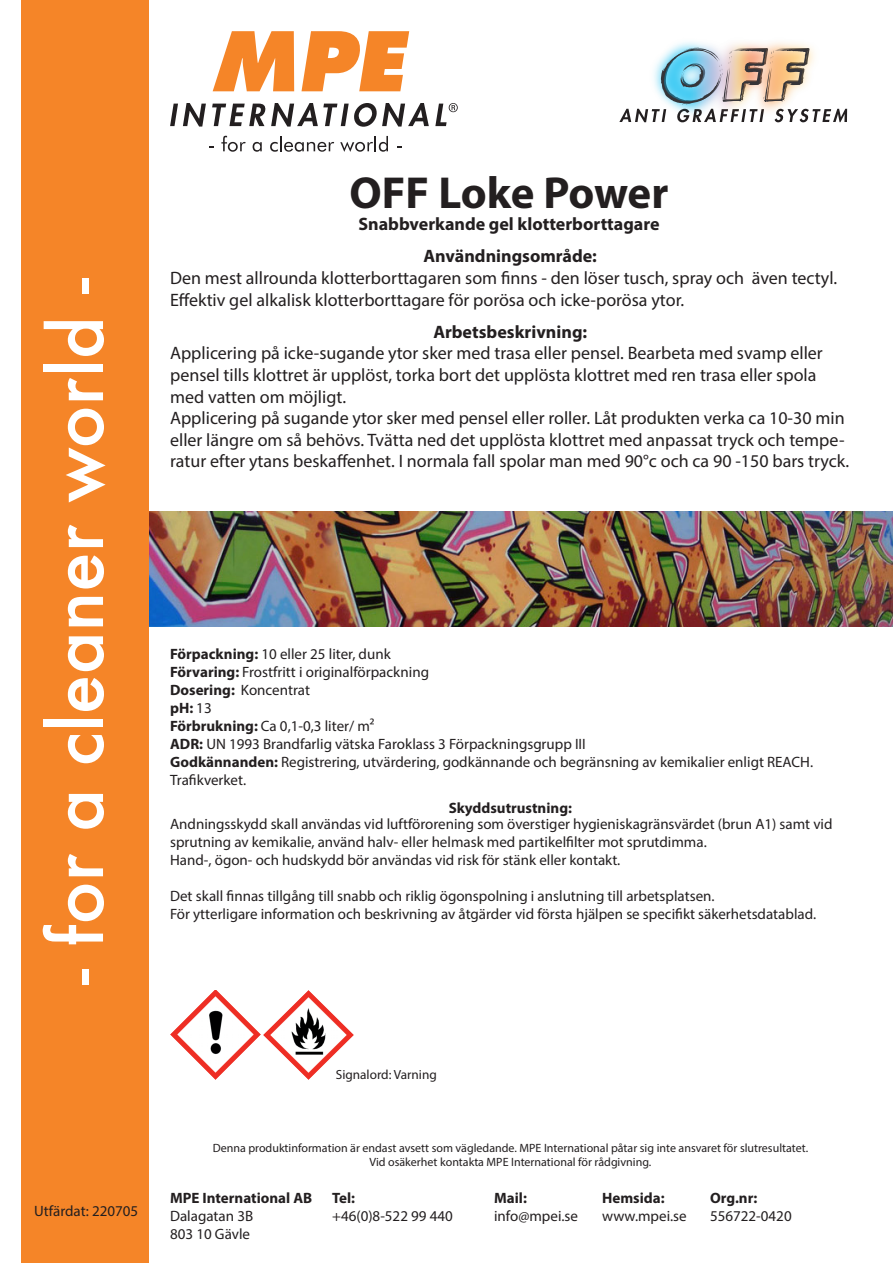
<style>
.page{position:relative;width:893px;height:1263px;background:#fff}
.page>*{position:absolute;margin:0;border:0;box-sizing:border-box;transform-origin:0 0}
.t1{font:500 72px "Futura";color:#fff}
.t2{font:700 45px "Myriad Pro";letter-spacing:-.01em;color:#231f20}
.t3{font:18px/21.6px "Myriad Pro";color:#231f20}
.t4{font:700 18px "Myriad Pro";color:#231f20}
.t5{font:15px/18px "Myriad Pro";color:#231f20}
.t6{font:700 15px "Myriad Pro";color:#231f20}
.t7{font:13.2px "Myriad Pro";color:#231f20}
.t8{font:12px "Myriad Pro";color:#231f20}
.s1{font-weight:700}
.s2{font-weight:400}
</style>
<div class="page">
<img style="left:149px;top:512px;width:744px;height:114px">
<div style="left:21px;top:0;width:128px;height:1262px;background:#f58528"></div>
<img style="left:644px;top:42px;width:166px;height:81px">
<img style="left:619px;top:47px;width:228px;height:75px">
<img style="left:263px;top:990px;width:90px;height:89px">
<img style="left:170px;top:990px;width:90px;height:89px">
<svg style="left:213px;top:31px;width:81px;height:60px"></svg>
<svg style="left:301px;top:31px;width:108px;height:60px"></svg>
<svg style="left:170px;top:103px;width:36px;height:24px"></svg>
<svg style="left:212px;top:103px;width:217px;height:24px"></svg>
<svg style="left:221px;top:136px;width:25px;height:16px"></svg>
<svg style="left:253px;top:142px;width:9px;height:10px"></svg>
<svg style="left:270px;top:136px;width:64px;height:16px"></svg>
<svg style="left:340px;top:136px;width:48px;height:16px"></svg>
<svg style="left:435px;top:103px;width:23px;height:23px"></svg>
<p class="t1" style="left:27px;top:985px;width:708px;rotate:-90deg">- for a cleaner world -</p>
<p class="t2" style="left:350px;top:164px;width:320px">OFF Loke Power</p>
<p class="t4" style="left:358px;top:212px;width:303px">Snabbverkande gel klotterborttagare</p>
<p class="t4" style="left:424px;top:245px;width:175px">Användningsområde:</p>
<p class="t3" style="left:170px;top:267px;width:669px">Den mest allrounda klotterborttagaren som finns - den löser tusch, spray och även tectyl.</p>
<p class="t3" style="left:170px;top:288px;width:516px">Effektiv gel alkalisk klotterborttagare för porösa och icke-porösa ytor.</p>
<p class="t4" style="left:433px;top:320px;width:155px">Arbetsbeskrivning:</p>
<p class="t3" style="left:170px;top:342px;width:654px">Applicering på icke-sugande ytor sker med trasa eller pensel. Bearbeta med svamp eller pensel tills klottret är upplöst, torka bort det upplösta klottret med ren trasa eller spola med vatten om möjligt.</p>
<p class="t3" style="left:170px;top:407px;width:681px">Applicering på sugande ytor sker med pensel eller roller. Låt produkten verka ca 10-30 min eller längre om så behövs. Tvätta ned det upplösta klottret med anpassat tryck och tempe&shy;ratur efter ytans beskaffenhet. I normala fall spolar man med 90°c och ca 90 -150 bars tryck.</p>
<p class="t5" style="left:170px;top:645px;width:222px"><span class="s1">Förpackning:</span> 10 eller 25 liter, dunk</p>
<p class="t5" style="left:170px;top:663px;width:260px"><span class="s1">Förvaring:</span> Frostfritt i originalförpackning</p>
<p class="t5" style="left:170px;top:681px;width:141px"><span class="s1">Dosering:</span> Koncentrat</p>
<p class="t6" style="left:170px;top:698px;width:43px">pH: <span class="s2">13</span></p>
<p class="t5" style="left:170px;top:717px;width:206px"><span class="s1">Förbrukning:</span> Ca 0,1-0,3 liter/ m²</p>
<p class="t5" style="left:170px;top:735px;width:417px"><span class="s1">ADR:</span> UN 1993 Brandfarlig vätska Faroklass 3 Förpackningsgrupp III</p>
<p class="t5" style="left:170px;top:753px;width:645px"><span class="s1">Godkännanden:</span> Registrering, utvärdering, godkännande och begränsning av kemikalier enligt REACH.</p>
<p class="t5" style="left:170px;top:771px;width:78px">Trafikverket.</p>
<p class="t6" style="left:449px;top:798px;width:125px">Skyddsutrustning:</p>
<p class="t5" style="left:170px;top:814px;width:664px">Andningsskydd skall användas vid luftförorening som överstiger hygieniskagränsvärdet (brun A1) samt vid sprutning av kemikalie, använd halv- eller helmask med partikelfilter mot sprutdimma.</p>
<p class="t5" style="left:170px;top:850px;width:452px">Hand-, ögon- och hudskydd bör användas vid risk för stänk eller kontakt.</p>
<p class="t5" style="left:170px;top:886px;width:546px">Det skall finnas tillgång till snabb och riklig ögonspolning i anslutning till arbetsplatsen.</p>
<p class="t5" style="left:170px;top:904px;width:648px">För ytterligare information och beskrivning av åtgärder vid första hjälpen se specifikt säkerhetsdatablad.</p>
<p class="t5" style="left:34px;top:1201px;width:106px">Utfärdat: 220705</p>
<p class="t7" style="left:336px;top:1066px;width:102px">Signalord: Varning</p>
<p class="t8" style="left:213px;top:1140px;width:597px">Denna produktinformation är endast avsett som vägledande. MPE International påtar sig inte ansvaret för slutresultatet.</p>
<p class="t8" style="left:370px;top:1155px;width:283px">Vid osäkerhet kontakta MPE International för rådgivning.</p>
<p class="t6" style="left:170px;top:1188px;width:144px">MPE International AB</p>
<p class="t6" style="left:332px;top:1188px;width:24px">Tel:</p>
<p class="t6" style="left:494px;top:1188px;width:34px">Mail:</p>
<p class="t6" style="left:602px;top:1188px;width:64px">Hemsida:</p>
<p class="t6" style="left:710px;top:1188px;width:49px">Org.nr:</p>
<p class="t5" style="left:170px;top:1206px;width:85px">Dalagatan 3B</p>
<p class="t5" style="left:332px;top:1206px;width:122px">+46(0)8-522 99 440</p>
<p class="t5" style="left:494px;top:1206px;width:85px">info@mpei.se</p>
<p class="t5" style="left:602px;top:1206px;width:86px">www.mpei.se</p>
<p class="t5" style="left:710px;top:1206px;width:83px">556722-0420</p>
<p class="t5" style="left:170px;top:1224px;width:82px">803 10 Gävle</p>
</div>
